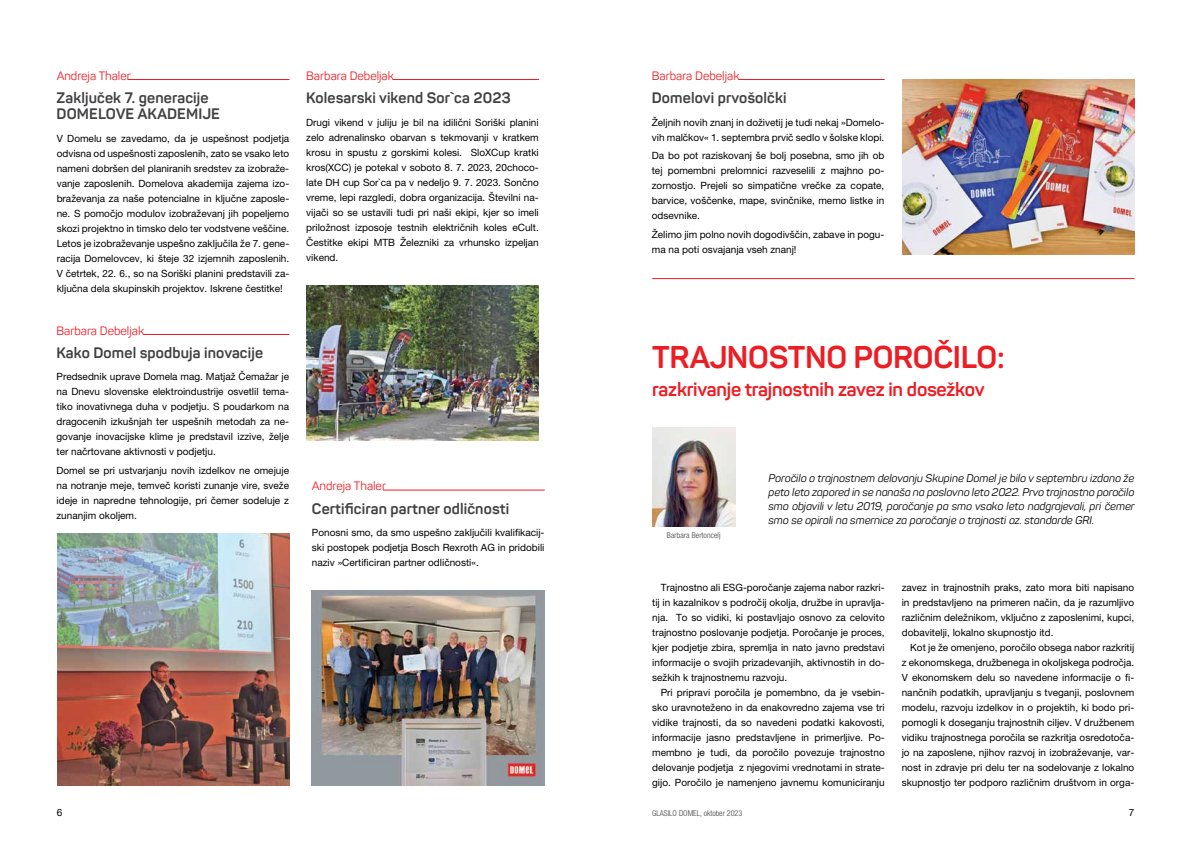
<style>
.page{position:relative;width:1191px;height:842px;background:#fff}
.page>*{position:absolute;margin:0;border:0;box-sizing:border-box;transform-origin:0 0}
.t1{font:700 31px "Panton";letter-spacing:-.01em;color:#ed1d24}
.t2{font:700 19px "Panton";letter-spacing:-.01em;color:#ed1d24}
.t3{font:700 15px/16px "Panton";letter-spacing:.01em;color:#414042}
.t4{font:12px "Panton";color:#ed1d24}
.t5{font:italic 11px/14px "Panton";color:#000;text-align:justify}
.t6{font:10px/15px "Helvetica Neue LT Pro";color:#000;text-align:justify}
.t7{font:300 condensed 8px "Helvetica Neue LT Pro";color:#414042}
</style>
<div class="page">
<hr style="left:128px;top:79px;width:161px;height:1px;background:#ed1d24">
<img style="left:57px;top:534px;width:233px;height:251px">
<hr style="left:652px;top:278px;width:482px;height:1px;background:#ed1d24">
<hr style="left:393px;top:79px;width:146px;height:1px;background:#ed1d24">
<img style="left:306px;top:286px;width:233px;height:155px">
<img style="left:902px;top:80px;width:232px;height:174px">
<hr style="left:143px;top:334px;width:146px;height:1px;background:#ed1d24">
<hr style="left:383px;top:490px;width:161px;height:1px;background:#ed1d24">
<img style="left:312px;top:590px;width:232px;height:195px">
<hr style="left:739px;top:79px;width:145px;height:1px;background:#ed1d24">
<img style="left:652px;top:427px;width:83px;height:100px">
<p class="t4" style="left:57px;top:68px;width:76px">Andreja Thaler</p>
<h3 class="t3" style="left:57px;top:90px;width:165px">Zaključek 7. generacije<br>DOMELOVE AKADEMIJE</h3>
<p class="t6" style="left:57px;top:131px;width:234px">V Domelu se zavedamo, da je uspešnost podjetja odvisna od uspešnosti zaposlenih, zato se vsako leto nameni dobršen del planiranih sredstev za izobraže&shy;vanje zaposlenih. Domelova akademija zajema izo&shy;braževanja za naše potencialne in ključne zaposle&shy;ne. S pomočjo modulov izobraževanj jih popeljemo skozi projektno in timsko delo ter vodstvene veščine.<br>Letos je izobraževanje uspešno zaključila že 7. gene&shy;racija Domelovcev, ki šteje 32 izjemnih zaposlenih.<br>V četrtek, 22. 6., so na Soriški planini predstavili za&shy;ključna dela skupinskih projektov. Iskrene čestitke!</p>
<p class="t4" style="left:57px;top:323px;width:89px">Barbara Debeljak</p>
<h3 class="t3" style="left:57px;top:345px;width:208px">Kako Domel spodbuja inovacije</h3>
<p class="t6" style="left:57px;top:369px;width:234px">Predsednik uprave Domela mag. Matjaž Čemažar je na Dnevu slovenske elektroindustrije osvetlil tema&shy;tiko inovativnega duha v podjetju. S poudarkom na dragocenih izkušnjah ter uspešnih metodah za ne&shy;govanje inovacijske klime je predstavil izzive, želje ter načrtovane aktivnosti v podjetju.</p>
<p class="t6" style="left:57px;top:463px;width:234px">Domel se pri ustvarjanju novih izdelkov ne omejuje na notranje meje, temveč koristi zunanje vire, sveže ideje in napredne tehnologije, pri čemer sodeluje z zunanjim okoljem.</p>
<p class="t4" style="left:306px;top:68px;width:89px">Barbara Debeljak</p>
<h3 class="t3" style="left:306px;top:90px;width:206px">Kolesarski vikend Sor`ca 2023</h3>
<p class="t6" style="left:306px;top:114px;width:234px">Drugi vikend v juliju je bil na idilični Soriški planini zelo adrenalinsko obarvan s tekmovanji v kratkem krosu in spustu z gorskimi kolesi. SloXCup kratki kros(XCC) je potekal v soboto 8. 7. 2023, 20choco&shy;late DH cup Sor`ca pa v nedeljo 9. 7. 2023. Sončno vreme, lepi razgledi, dobra organizacija. Številni na&shy;vijači so se ustavili tudi pri naši ekipi, kjer so imeli priložnost izposoje testnih električnih koles eCult.<br>Čestitke ekipi MTB Železniki za vrhunsko izpeljan vikend.</p>
<p class="t4" style="left:312px;top:479px;width:76px">Andreja Thaler</p>
<h3 class="t3" style="left:312px;top:500px;width:199px">Certificiran partner odličnosti</h3>
<p class="t6" style="left:312px;top:525px;width:234px">Ponosni smo, da smo uspešno zaključili kvalifikacij&shy;ski postopek podjetja Bosch Rexroth AG in pridobili naziv »Certificiran partner odličnosti«.</p>
<p class="t4" style="left:652px;top:68px;width:89px">Barbara Debeljak</p>
<h3 class="t3" style="left:652px;top:90px;width:136px">Domelovi prvošolčki</h3>
<p class="t6" style="left:652px;top:114px;width:234px">Željnih novih znanj in doživetij je tudi nekaj »Domelo&shy;vih malčkov« 1. septembra prvič sedlo v šolske klopi.</p>
<p class="t6" style="left:652px;top:148px;width:234px">Da bo pot raziskovanj še bolj posebna, smo jih ob tej pomembni prelomnici razveselili z majhno po&shy;zornostjo. Prejeli so simpatične vrečke za copate, barvice, voščenke, mape, svinčnike, memo listke in odsevnike.</p>
<p class="t6" style="left:652px;top:227px;width:234px">Želimo jim polno novih dogodivščin, zabave in pogu&shy;ma na poti osvajanja vseh znanj!</p>
<h1 class="t1" style="left:652px;top:337px;width:354px">TRAJNOSTNO POROČILO:</h1>
<h2 class="t2" style="left:652px;top:377px;width:334px">razkrivanje trajnostnih zavez in dosežkov</h2>
<p class="t7" style="left:667px;top:530px;width:55px">Barbara Bertoncelj</p>
<p class="t5" style="left:768px;top:471px;width:367px">Poročilo o trajnostnem delovanju Skupine Domel je bilo v septembru izdano že peto leto zapored in se nanaša na poslovno leto 2022. Prvo trajnostno poročilo smo objavili v letu 2019, poročanje pa smo vsako leto nadgrajevali, pri čemer smo se opirali na smernice za poročanje o trajnosti oz. standarde GRI.</p>
<p class="t6" style="left:652px;top:580px;width:234px;text-indent:8px">Trajnostno ali ESG-poročanje zajema nabor razkri&shy;tij in kazalnikov s področij okolja, družbe in upravlja&shy;nja. To so vidiki, ki postavljajo osnovo za celovito trajnostno poslovanje podjetja. Poročanje je proces, kjer podjetje zbira, spremlja in nato javno predstavi informacije o svojih prizadevanjih, aktivnostih in do&shy;sežkih k trajnostnemu razvoju.</p>
<p class="t6" style="left:652px;top:685px;width:234px;text-indent:8px">Pri pripravi poročila je pomembno, da je vsebin&shy;sko uravnoteženo in da enakovredno zajema vse tri vidike trajnosti, da so navedeni podatki kakovosti, informacije jasno predstavljene in primerljive. Po&shy;membno je tudi, da poročilo povezuje trajnostno delovanje podjetja z njegovimi vrednotami in strate&shy;gijo. Poročilo je namenjeno javnemu komuniciranju</p>
<p class="t6" style="left:901px;top:580px;width:234px">zavez in trajnostnih praks, zato mora biti napisano in predstavljeno na primeren način, da je razumljivo različnim deležnikom, vključno z zaposlenimi, kupci, dobavitelji, lokalno skupnostjo itd.</p>
<p class="t6" style="left:901px;top:640px;width:234px;text-indent:8px">Kot je že omenjeno, poročilo obsega nabor razkritij z ekonomskega, družbenega in okoljskega področja.<br>V ekonomskem delu so navedene informacije o fi&shy;nančnih podatkih, upravljanju s tveganji, poslovnem modelu, razvoju izdelkov in o projektih, ki bodo pri&shy;pomogli k doseganju trajnostnih ciljev. V družbenem vidiku trajnostnega poročila se razkritja osredotoča&shy;jo na zaposlene, njihov razvoj in izobraževanje, var&shy;nost in zdravje pri delu ter na sodelovanje z lokalno skupnostjo ter podporo različnim društvom in orga-</p>
<p class="t6" style="left:57px;top:805px;width:7px">6</p>
<p class="t7" style="left:652px;top:809px;width:91px">GLASILO DOMEL, oktober 2023</p>
<p class="t6" style="left:1128px;top:805px;width:7px">7</p>
</div>
